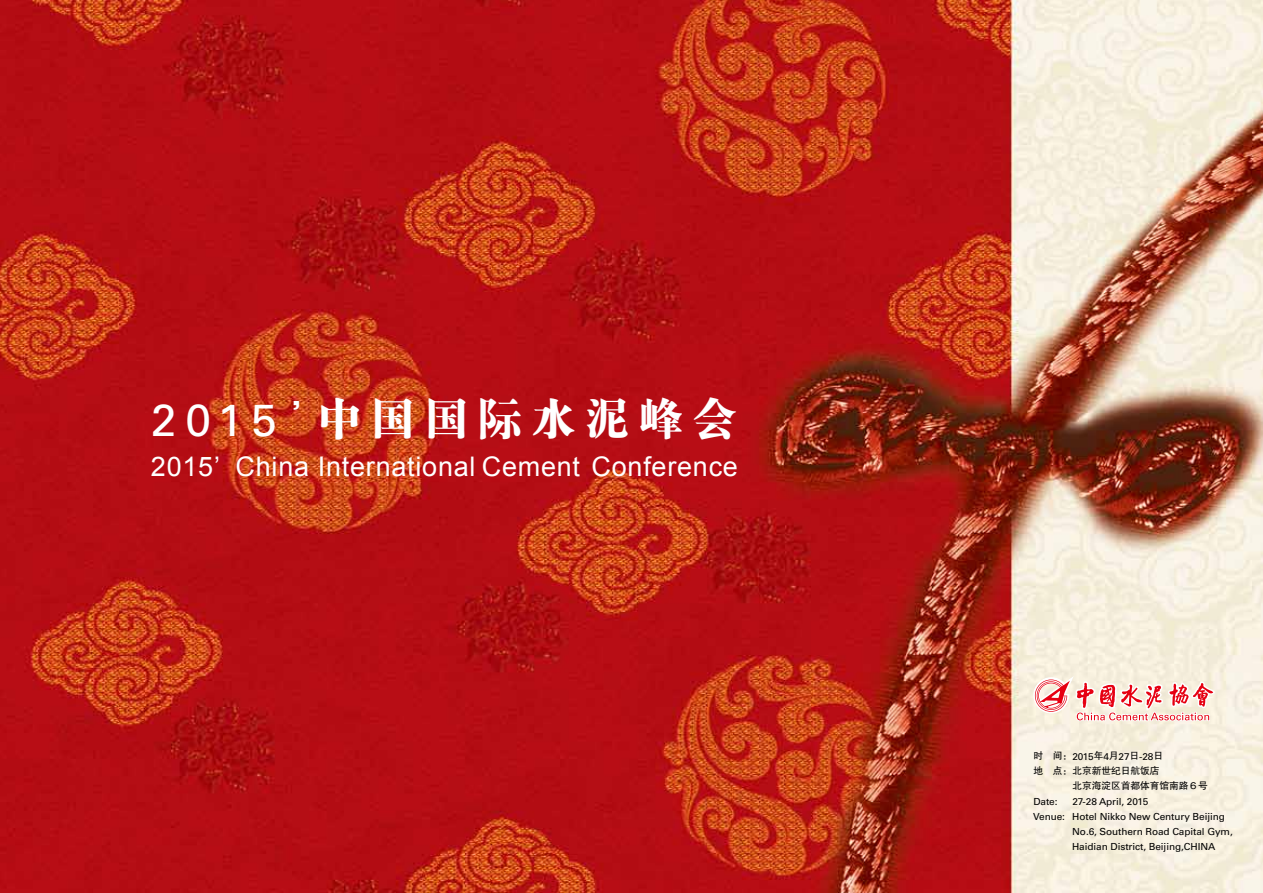
<style>
.page{position:relative;width:1263px;height:893px;background:#fff}
.page>*{position:absolute;margin:0;border:0;box-sizing:border-box;transform-origin:0 0}
.t1{font:45px "H Ya 9 gj";letter-spacing:.195em;color:#fff}
.t2{font:27px "Arial";letter-spacing:.03em;color:#fff}
.t3{font:9.75px "Univers LT Std";letter-spacing:-.01em;color:#000}
.t4{font:9.75px/15px "FZHTK GBK1 0";letter-spacing:-.01em;color:#000}
.s1{font-family:"Univers LT Std"}
.s2{font-family:"H Yb 1 gj"}
.s3{font-family:"FZHTK GBK1 0"}
</style>
<div class="page">
<img style="left:0;top:0;width:1263px;height:893px">
<svg style="left:1032px;top:647px;width:185px;height:78px;background:#f5d7cb"></svg>
<h1 class="t1" style="left:151px;top:396px;width:588px"><span class="s1">2015</span><span class="s2">’</span>中国国际水泥峰会</h1>
<h2 class="t2" style="left:151px;top:449px;width:588px">2015’ China International Cement Conference</h2>
<p class="t3" style="left:1033px;top:750px;width:131px"><span class="s3">时 间：</span>2015<span class="s3">年</span>4<span class="s3">月</span>27<span class="s3">日</span>-28<span class="s3">日</span></p>
<p class="t4" style="left:1072px;top:763px;width:137px;text-indent:-39px">地 点：北京新世纪日航饭店<br>北京海淀区首都体育馆南路６号</p>
<p class="t3" style="left:1033px;top:795px;width:26px">Date:</p>
<p class="t3" style="left:1072px;top:795px;width:78px">27-28 April, 2015</p>
<p class="t3" style="left:1033px;top:810px;width:193px">Venue: Hotel Nikko New Century Beijing</p>
<p class="t3" style="left:1072px;top:825px;width:162px">No.6, Southern Road Capital Gym,</p>
<p class="t3" style="left:1072px;top:840px;width:145px">Haidian District, Beijing,CHINA</p>
</div>
